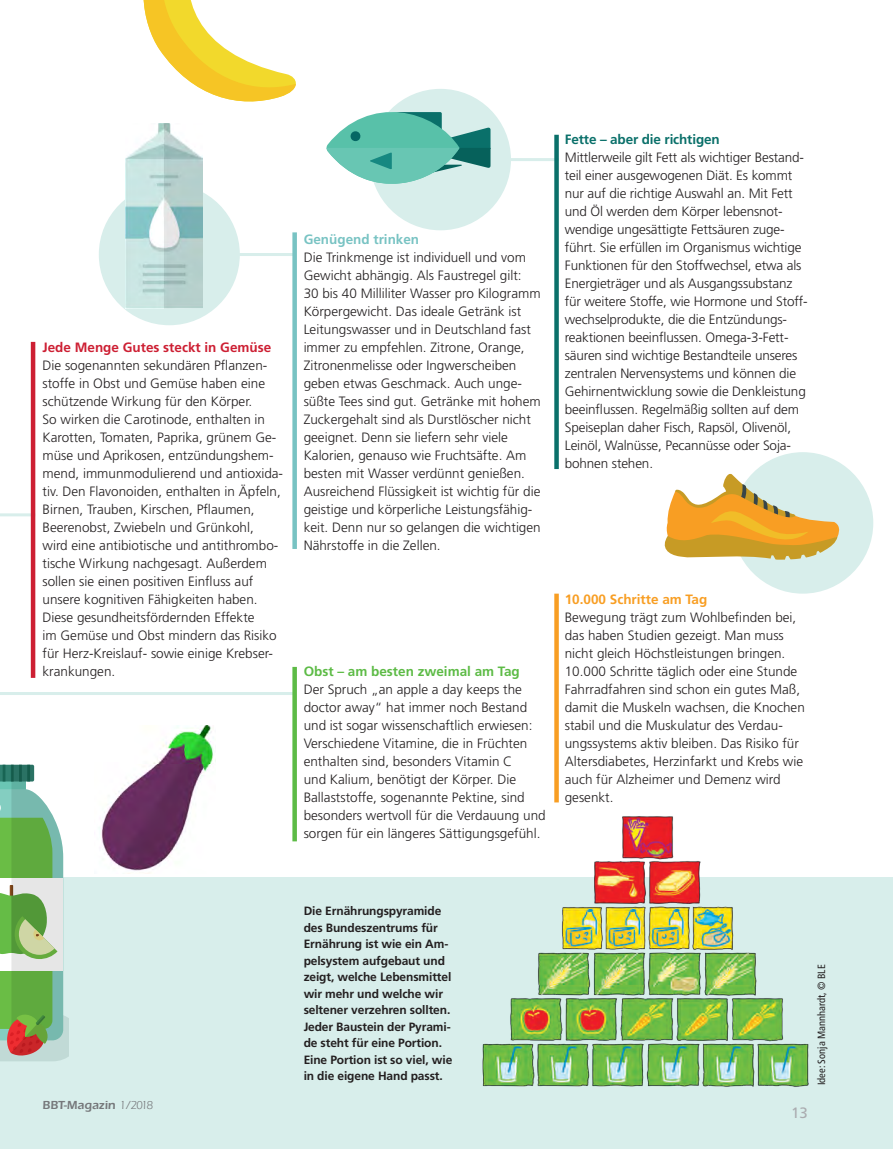
<style>
.page{position:relative;width:893px;height:1149px;background:#fff}
.page>*{position:absolute;margin:0;border:0;box-sizing:border-box;transform-origin:0 0}
.Fließtext_9_12{font:15px "Frutiger";color:#aaabaf}
.Fließtext_9_12_Einzu{font:300 13.5px/18px "Frutiger";color:#231f20}
.Fließtext_Bold_Kurz{font:700 13.5px "Frutiger";color:#cd1f33}
.Fließtext_9_12_Einzu-2{font:700 13.5px "Frutiger";color:#5dbb46}
.Fließtext_Bold_Kurz-2{font:700 13.5px "Frutiger";letter-spacing:-.01em;color:#0a706a}
.Fließtext_Bold_Kurz-3{font:700 13.5px "Frutiger";color:#f89e23}
.Fließtext_Bold_Kurz-4{font:700 13.5px "Frutiger";color:#78c3c3}
.BU_8_11{font:700 12px/16.5px "Frutiger";letter-spacing:-.01em;color:#231f20}
.Fließtext_9_12-2{font:600 12px "ITC Eras LT";color:#76787b}
.Fließtext_9_12_Einzu-3{font:condensed 10.5px "Frutiger LT Pro";color:#231f20}
.s1{font-weight:400}
</style>
<div class="page">
<div style="left:0;top:877px;width:893px;height:271px;background:#d8eeeb"></div>
<hr style="left:434px;top:158px;width:125px;height:3px;background:#d8eeeb">
<hr style="left:0;top:513px;width:35px;height:3px;background:#d8eeeb">
<hr style="left:0;top:691px;width:295px;height:3px;background:#d8eeeb">
<hr style="left:169px;top:253px;width:126px;height:3px;background:#d8eeeb">
<div style="left:554px;top:135px;width:5px;height:334px;background:#0a706a"></div>
<div style="left:554px;top:593px;width:5px;height:209px;background:#f89e23"></div>
<div style="left:292px;top:232px;width:5px;height:317px;background:#78c3c3"></div>
<div style="left:292px;top:666px;width:5px;height:175px;background:#5dbb46"></div>
<hr style="left:31px;top:342px;width:4px;height:335px;background:#cd1f33">
<div style="left:370px;top:89px;width:141px;height:141px;background:#d8eeeb;border-radius:50%"></div>
<div style="left:99px;top:184px;width:141px;height:141px;background:#d8eeeb;border-radius:50%"></div>
<div style="left:732px;top:452px;width:141px;height:141px;background:#d8eeeb;border-radius:50%"></div>
<svg style="left:0;top:764px;width:68px;height:297px"></svg>
<img style="left:482px;top:801px;width:327px;height:286px">
<img style="left:126px;top:203px;width:77px;height:106px">
<img style="left:99px;top:763px;width:112px;height:108px">
<img style="left:154px;top:725px;width:62px;height:38px">
<svg style="left:121px;top:0;width:369px;height:203px"></svg>
<svg style="left:664px;top:471px;width:176px;height:88px"></svg>
<p class="Fließtext_Bold_Kurz" style="left:43px;top:339px;width:230px">Jede Menge Gutes steckt in Gemüse</p>
<p class="Fließtext_9_12_Einzu" style="left:43px;top:356px;width:242px">Die sogenannten sekundären Pflanzen&shy;stoffe in Obst und Gemüse haben eine schützende Wirkung für den Körper.<br>So wirken die Carotinode, enthalten in Karotten, Tomaten, Paprika, grünem Ge&shy;müse und Aprikosen, entzündungshem&shy;mend, immunmodulierend und antioxida&shy;tiv. Den Flavonoiden, enthalten in Äpfeln, Birnen, Trauben, Kirschen, Pflaumen, Beerenobst, Zwiebeln und Grünkohl,<br>wird eine antibiotische und antithrombo&shy;tische Wirkung nachgesagt. Außerdem sollen sie einen positiven Einfluss auf unsere kognitiven Fähigkeiten haben.<br>Diese gesundheitsfördernden Effekte<br>im Gemüse und Obst mindern das Risiko für Herz-Kreislauf- sowie einige Krebser&shy;krankungen.</p>
<p class="Fließtext_Bold_Kurz-4" style="left:304px;top:231px;width:117px">Genügend trinken</p>
<p class="Fließtext_9_12_Einzu" style="left:304px;top:248px;width:239px">Die Trinkmenge ist individuell und vom Gewicht abhängig. Als Faustregel gilt:<br>30 bis 40 Milliliter Wasser pro Kilogramm Körpergewicht. Das ideale Getränk ist Leitungswasser und in Deutschland fast immer zu empfehlen. Zitrone, Orange, Zitronenmelisse oder Ingwerscheiben geben etwas Geschmack. Auch unge&shy;süßte Tees sind gut. Getränke mit hohem Zuckergehalt sind als Durstlöscher nicht geeignet. Denn sie liefern sehr viele Kalorien, genauso wie Fruchtsäfte. Am besten mit Wasser verdünnt genießen.<br>Ausreichend Flüssigkeit ist wichtig für die geistige und körperliche Leistungsfähig&shy;keit. Denn nur so gelangen die wichtigen Nährstoffe in die Zellen.</p>
<p class="Fließtext_9_12_Einzu-2" style="left:304px;top:663px;width:218px">Obst – am besten zweimal am Tag</p>
<p class="Fließtext_9_12_Einzu" style="left:304px;top:680px;width:244px">Der Spruch „an apple a day keeps the doctor away“ hat immer noch Bestand und ist sogar wissenschaftlich erwiesen:<br>Verschiedene Vitamine, die in Früchten enthalten sind, besonders Vitamin C<br>und Kalium, benötigt der Körper. Die Ballaststoffe, sogenannte Pektine, sind besonders wertvoll für die Verdauung und sorgen für ein längeres Sättigungsgefühl.</p>
<p class="Fließtext_Bold_Kurz-2" style="left:565px;top:131px;width:156px">Fette – aber die richtigen</p>
<p class="Fließtext_9_12_Einzu" style="left:565px;top:148px;width:244px">Mittlerweile gilt Fett als wichtiger Bestand&shy;teil einer ausgewogenen Diät. Es kommt nur auf die richtige Auswahl an. Mit Fett und Öl werden dem Körper lebensnot&shy;wendige ungesättigte Fettsäuren zuge&shy;führt. Sie erfüllen im Organismus wichtige Funktionen für den Stoffwechsel, etwa als Energieträger und als Ausgangssubstanz für weitere Stoffe, wie Hormone und Stoff&shy;wechselprodukte, die die Entzündungs&shy;reaktionen beeinflussen. Omega-3-Fett&shy;säuren sind wichtige Bestandteile unseres zentralen Nervensystems und können die Gehirnentwicklung sowie die Denkleistung beeinflussen. Regelmäßig sollten auf dem Speiseplan daher Fisch, Rapsöl, Olivenöl, Leinöl, Walnüsse, Pecannüsse oder Soja&shy;bohnen stehen.</p>
<p class="Fließtext_Bold_Kurz-3" style="left:565px;top:591px;width:144px">10.000 Schritte am Tag</p>
<p class="Fließtext_9_12_Einzu" style="left:565px;top:608px;width:233px">Bewegung trägt zum Wohlbefinden bei, das haben Studien gezeigt. Man muss nicht gleich Höchstleistungen bringen.</p>
<p class="Fließtext_9_12_Einzu" style="left:565px;top:662px;width:242px">10.000 Schritte täglich oder eine Stunde Fahrradfahren sind schon ein gutes Maß, damit die Muskeln wachsen, die Knochen stabil und die Muskulatur des Verdau&shy;ungssystems aktiv bleiben. Das Risiko für Altersdiabetes, Herzinfarkt und Krebs wie auch für Alzheimer und Demenz wird gesenkt.</p>
<p class="Fließtext_9_12-2" style="left:43px;top:1097px;width:112px">BBT-Magazin <span class="s1">1/2018</span></p>
<p class="BU_8_11" style="left:304px;top:902px;width:150px">Die Ernährungspyramide des Bundeszentrums für<br>Ernährung ist wie ein Am&shy;pelsystem aufgebaut und zeigt, welche Lebensmittel wir mehr und welche wir seltener verzehren sollten.<br>Jeder Baustein der Pyrami&shy;de steht für eine Portion.<br>Eine Portion ist so viel, wie in die eigene Hand passt.</p>
<p class="Fließtext_9_12" style="left:791px;top:1103px;width:18px">13</p>
<p class="Fließtext_9_12_Einzu-3" style="left:815px;top:1084px;width:122px;rotate:-90deg">Idee: Sonja Mannhardt, © BLE</p>
</div>
